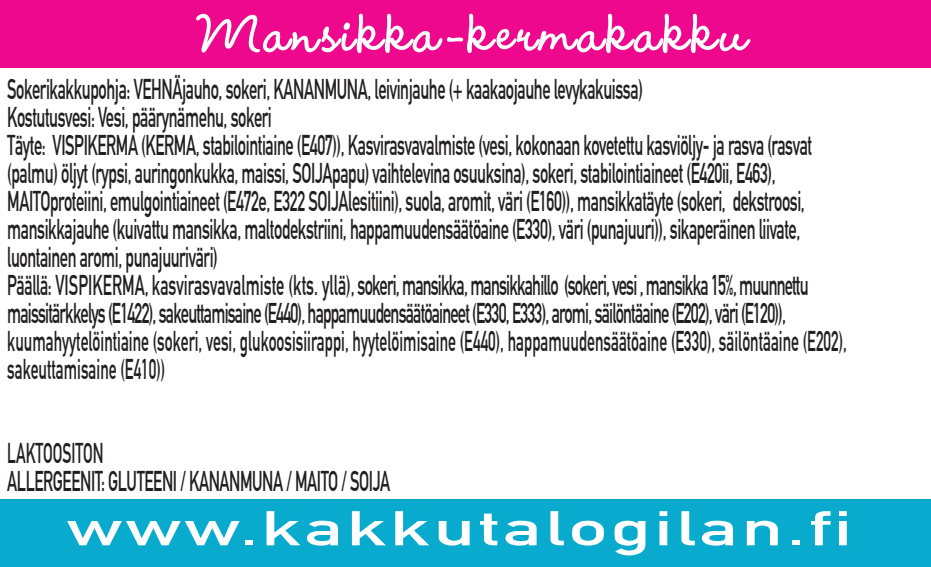
<style>
.page{position:relative;width:931px;height:567px;background:#fff}
.page>*{position:absolute;margin:0;border:0;box-sizing:border-box;transform-origin:0 0}
.t1{font:700 72px "Wendy LP";letter-spacing:.05em;color:#fff}
.t2{font:700 48px "DIN Alternate";letter-spacing:.05em;color:#fff;scale:1.59 1}
.t3{font:700 28px/28px "DIN Alternate";letter-spacing:-.025em;color:#231f20;scale:.59 1}
.t4{font:700 28px/28px "DIN Alternate";letter-spacing:-.025em;color:#231f20;scale:.56 1}
</style>
<div class="page">
<div style="left:0;top:0;width:931px;height:68px;background:#ed088d"></div>
<div style="left:0;top:499px;width:931px;height:68px;background:#08abcd"></div>
<h1 class="t1" style="left:200px;top:-11px;width:550px">Mansikka-kermakakku</h1>
<p class="t3" style="left:7px;top:73px;width:1424px">Sokerikakkupohja: VEHNÄjauho, sokeri, KANANMUNA, leivinjauhe (+ kaakaojauhe levykakuissa)<br>Kostutusvesi: Vesi, päärynämehu, sokeri<br>Täyte: VISPIKERMA (KERMA, stabilointiaine (E407)), Kasvirasvavalmiste (vesi, kokonaan kovetettu kasviöljy- ja rasva (rasvat (palmu) öljyt (rypsi, auringonkukka, maissi, SOIJApapu) vaihtelevina osuuksina), sokeri, stabilointiaineet (E420ii, E463), MAITOproteiini, emulgointiaineet (E472e, E322 SOIJAlesitiini), suola, aromit, väri (E160)), mansikkatäyte (sokeri, dekstroosi, mansikkajauhe (kuivattu mansikka, maltodekstriini, happamuudensäätöaine (E330), väri (punajuuri)), sikaperäinen liivate, luontainen aromi, punajuuriväri)<br>Päällä: VISPIKERMA, kasvirasvavalmiste (kts. yllä), sokeri, mansikka, mansikkahillo (sokeri, vesi , mansikka 15%, muunnettu maissitärkkelys (E1422), sakeuttamisaine (E440), happamuudensäätöaineet (E330, E333), aromi, säilöntäaine (E202), väri (E120)), kuumahyytelöintiaine (sokeri, vesi, glukoosisiirappi, hyytelöimisaine (E440), happamuudensäätöaine (E330), säilöntäaine (E202), sakeuttamisaine (E410))</p>
<p class="t4" style="left:7px;top:437px;width:685px">LAKTOOSITON<br>ALLERGEENIT: GLUTEENI / KANANMUNA / MAITO / SOIJA</p>
<h2 class="t2" style="left:67px;top:492px;width:495px">www.kakkutalogilan.fi</h2>
</div>
